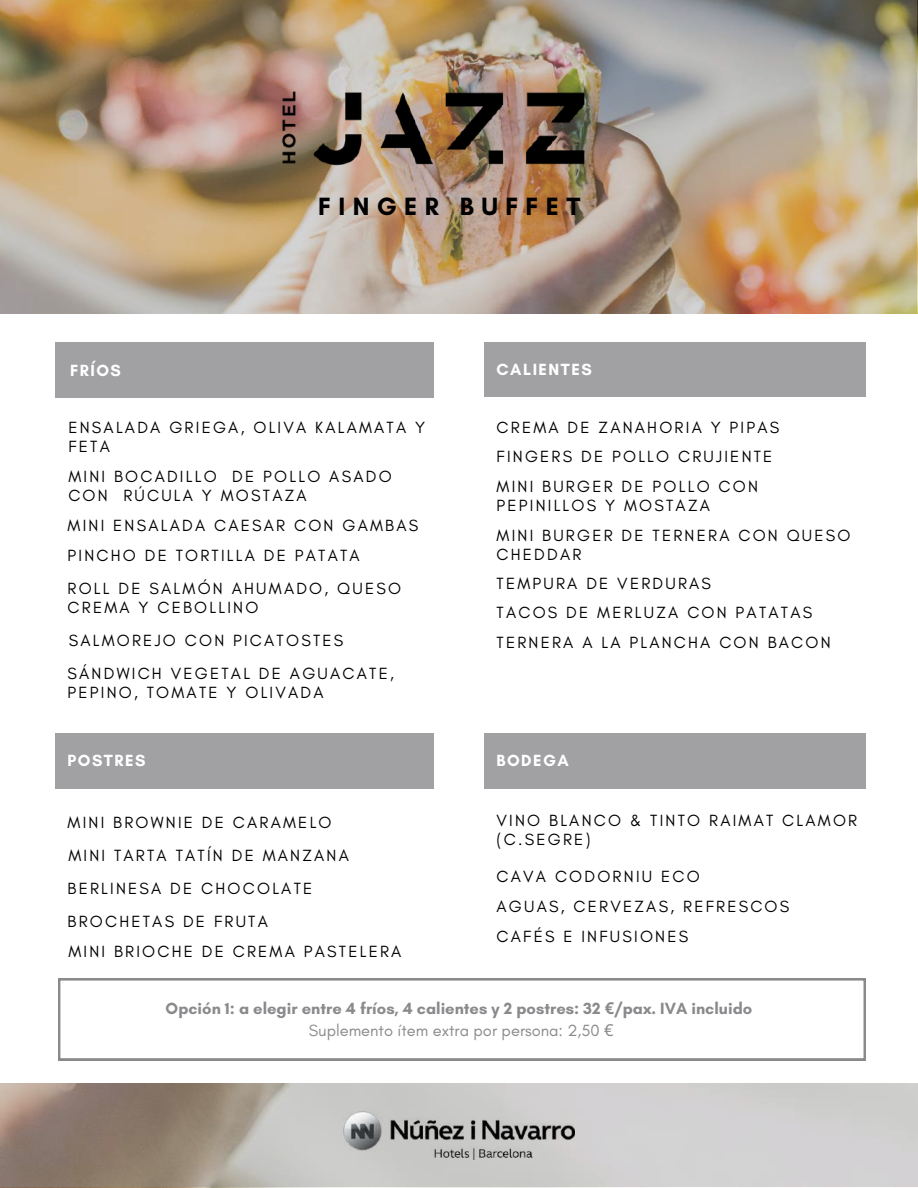
<style>
.page{position:relative;width:918px;height:1188px;background:#fff}
.page>*{position:absolute;margin:0;border:0;box-sizing:border-box;transform-origin:0 0}
.t1{font:700 25.5px "Glacial Indifference";letter-spacing:.29em;color:#000}
.t2{font:16.5px/33.2px "Glacial Indifference";letter-spacing:.135em;color:#000}
.t3{font:700 16.5px/22.5px "Glacial Indifference";color:#8a8a8d;text-align:center}
.t4{font:700 16.5px "Glacial Indifference";letter-spacing:.09em;color:#fff}
.s1{font-family:"Noto Sans"}
.s2{font-weight:400}
.s3{font-family:"Noto Sans";font-weight:400}
</style>
<div class="page">
<svg style="left:58px;top:978px;width:808px;height:82px"></svg>
<img style="left:0;top:0;width:917px;height:314px">
<img style="left:273px;top:78px;width:320px;height:99px">
<svg style="left:0;top:1083px;width:918px;height:104px;background:#bcb6b2"></svg>
<img style="left:343px;top:1112px;width:232px;height:48px">
<div style="left:484px;top:733px;width:382px;height:56px;background:#a1a1a3"></div>
<div style="left:484px;top:342px;width:382px;height:55px;background:#a1a1a3"></div>
<div style="left:55px;top:342px;width:378px;height:56px;background:#a1a1a3"></div>
<div style="left:55px;top:733px;width:378px;height:55px;background:#a1a1a3"></div>
<p class="t4" style="left:70px;top:360px;width:52px">FRÍOS</p>
<h1 class="t1" style="left:318px;top:191px;width:264px">FINGER BUFFET</h1>
<p class="t4" style="left:497px;top:359px;width:97px">CALIENTES</p>
<p class="t2" style="left:68px;top:418px;width:358px;line-height:19.2px">ENSALADA GRIEGA, OLIVA KALAMATA Y<br>FETA</p>
<p class="t2" style="left:68px;top:467px;width:325px;line-height:19.2px">MINI BOCADILLO DE POLLO ASADO<br>CON RÚCULA Y MOSTAZA</p>
<p class="t2" style="left:68px;top:508px;width:352px">MINI ENSALADA CAESAR CON GAMBAS</p>
<p class="t2" style="left:68px;top:538px;width:335px">PINCHO DE TORTILLA DE PATATA<br>ROLL DE SALMÓN AHUMADO, QUESO</p>
<p class="t2" style="left:68px;top:591px;width:192px">CREMA Y CEBOLLINO</p>
<p class="t2" style="left:68px;top:624px;width:328px">SALMOREJO CON PICATOSTES<br>SÁNDWICH VEGETAL DE AGUACATE,</p>
<p class="t2" style="left:68px;top:676px;width:258px">PEPINO, TOMATE Y OLIVADA</p>
<p class="t4" style="left:68px;top:750px;width:79px">POSTRES</p>
<p class="t2" style="left:68px;top:805px;width:283px">MINI BROWNIE DE CARAMELO<br>MINI TARTA TATÍN DE MANZANA<br>BERLINESA DE CHOCOLATE<br>BROCHETAS DE FRUTA</p>
<p class="t2" style="left:68px;top:935px;width:335px">MINI BRIOCHE DE CREMA PASTELERA</p>
<p class="t2" style="left:497px;top:412px;width:284px;line-height:29.5px">CREMA DE ZANAHORIA Y PIPAS<br>FINGERS DE POLLO CRUJIENTE<br>MINI BURGER DE POLLO CON</p>
<p class="t2" style="left:497px;top:491px;width:355px;line-height:29.4px">PEPINILLOS Y MOSTAZA<br>MINI BURGER DE TERNERA CON QUESO</p>
<p class="t2" style="left:497px;top:539px;width:336px;line-height:29.4px">CHEDDAR<br>TEMPURA DE VERDURAS<br>TACOS DE MERLUZA CON PATATAS<br>TERNERA A LA PLANCHA CON BACON</p>
<p class="t4" style="left:497px;top:751px;width:74px">BODEGA</p>
<p class="t2" style="left:497px;top:811px;width:362px;line-height:19.2px">VINO BLANCO &amp; TINTO RAIMAT CLAMOR (C.SEGRE)</p>
<p class="t2" style="left:497px;top:862px;width:294px;line-height:29.7px">CAVA CODORNIU ECO<br>AGUAS, CERVEZAS, REFRESCOS<br>CAFÉS E INFUSIONES</p>
<p class="t3" style="left:166px;top:997px;width:588px">Opción 1: a elegir entre 4 fríos, 4 calientes y 2 postres: 32 <span class="s1">€</span>/pax. IVA incluido<br><span class="s2">Suplemento ítem extra por persona: 2,50</span> <span class="s3">€</span></p>
</div>
